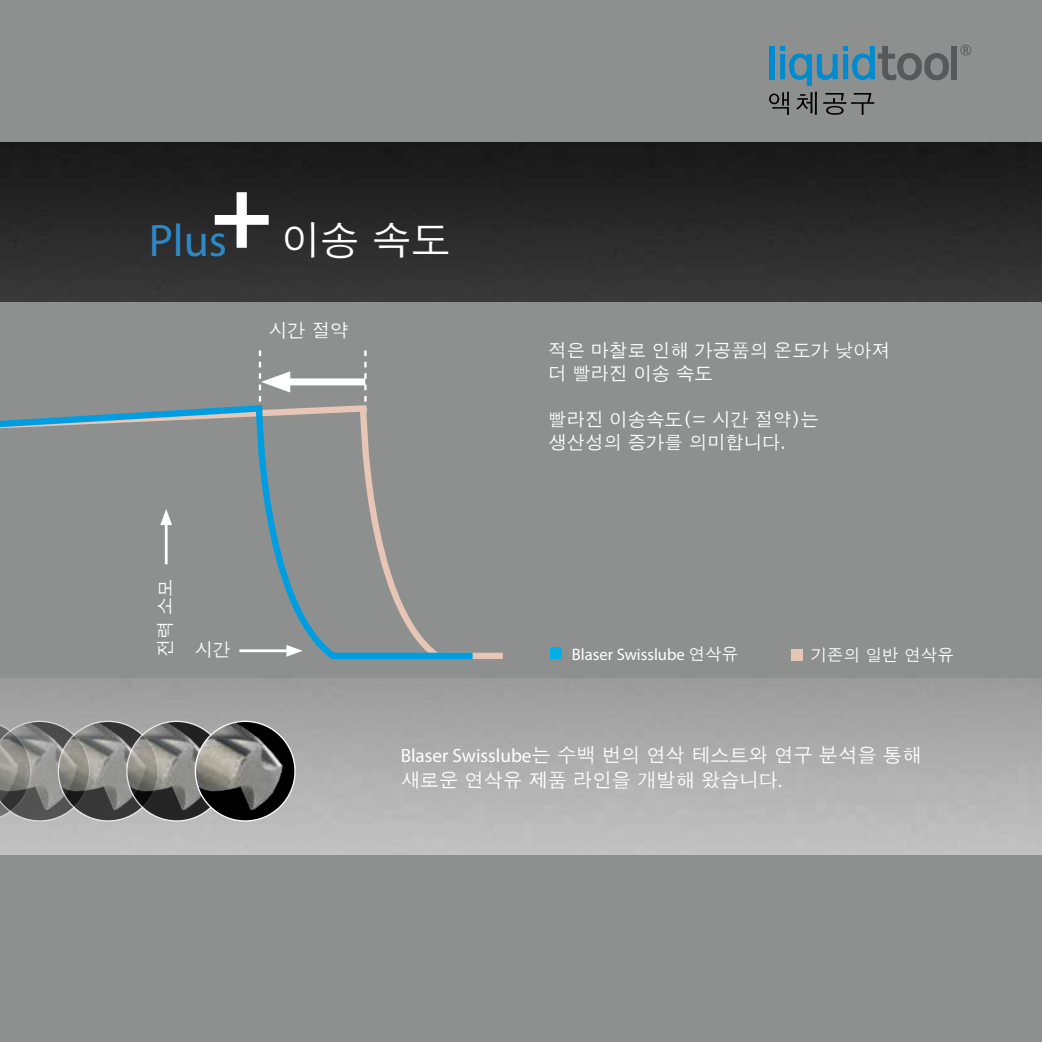
<style>
.page{position:relative;width:1042px;height:1042px;background:#fff}
.page>*{position:absolute;margin:0;border:0;box-sizing:border-box;transform-origin:0 0}
.t1{font:700 104.48px "Myriad Pro";color:#fff}
.t2{font:45.68px "Myriad Pro";color:#2d89c5}
.t3{font:39.2px "Apple Gothic";color:#fff}
.t4{font:19.25px/25.4px "Apple Gothic";color:#fff}
.t5{font:18.55px "Apple Gothic";color:#fff}
.t6{font:18.38px/23.1px "Apple Gothic";color:#fff}
.t7{font:18.03px "Apple Gothic";color:#fff}
.t8{font:16.62px "Myriad Pro";color:#fff}
.t9{font:16.62px "Apple Gothic";color:#fff}
.s1{font-family:"Apple Gothic"}
.s2{font-family:"Myriad Pro"}
</style>
<div class="page">
<img style="left:1px;top:141px;width:1041px;height:714px">
<div style="left:0;top:302px;width:1042px;height:375px;background:#8e9090"></div>
<div style="left:550px;top:647px;width:11px;height:12px;background:#00b0e6"></div>
<div style="left:791px;top:649px;width:12px;height:11px;background:#e8c6b6"></div>
<div style="left:278px;top:378px;width:87px;height:7px;background:#fff"></div>
<svg style="left:259px;top:350px;width:31px;height:58px"></svg>
<svg style="left:364px;top:350px;width:2px;height:58px"></svg>
<hr style="left:0;top:133px;width:1px;height:732px;background:#000">
<div style="left:0;top:0;width:1042px;height:141px;background:#8e9090"></div>
<svg style="left:0;top:408px;width:479px;height:255px"></svg>
<div style="left:0;top:855px;width:1042px;height:187px;background:#8e9090"></div>
<svg style="left:0;top:721px;width:90px;height:100px;background:#838381"></svg>
<img style="left:58px;top:721px;width:69px;height:95px">
<img style="left:127px;top:721px;width:68px;height:95px">
<img style="left:195px;top:721px;width:100px;height:95px">
<div style="left:769px;top:46px;width:5px;height:33px;background:#008bd0"></div>
<svg style="left:780px;top:46px;width:57px;height:40px"></svg>
<svg style="left:843px;top:46px;width:106px;height:34px"></svg>
<div style="left:951px;top:46px;width:6px;height:34px;background:#58585a"></div>
<svg style="left:960px;top:45px;width:11px;height:10px"></svg>
<svg style="left:769px;top:92px;width:20px;height:23px"></svg>
<svg style="left:796px;top:92px;width:21px;height:23px"></svg>
<svg style="left:823px;top:93px;width:51px;height:22px"></svg>
<h1 class="t1" style="left:211px;top:144px;width:64px">+</h1>
<h2 class="t2" style="left:149px;top:213px;width:80px">Plus</h2>
<h3 class="t3" style="left:281px;top:217px;width:171px">이송 속도</h3>
<p class="t5" style="left:269px;top:320px;width:81px">시간 절약</p>
<p class="t6" style="left:548px;top:339px;width:343px">적은 마찰로 인해 가공품의 온도가 낮아져 더 빨라진 이송 속도</p>
<p class="t6" style="left:548px;top:408px;width:272px">빨라진 이송속도(= 시간 절약)는 생산성의 증가를 의미합니다.</p>
<p class="t7" style="left:155px;top:657px;width:79px;rotate:-90deg">전력 소모</p>
<p class="t7" style="left:195px;top:639px;width:38px">시간</p>
<p class="t8" style="left:572px;top:644px;width:168px">Blaser Swisslube <span class="s1">연삭유</span></p>
<p class="t9" style="left:810px;top:646px;width:145px">기존의 일반 연삭유</p>
<p class="t4" style="left:401px;top:742px;width:522px"><span class="s2">Blaser Swisslube</span>는 수백 번의 연삭 테스트와 연구 분석을 통해 새로운 연삭유 제품 라인을 개발해 왔습니다<span class="s2">.</span></p>
</div>
